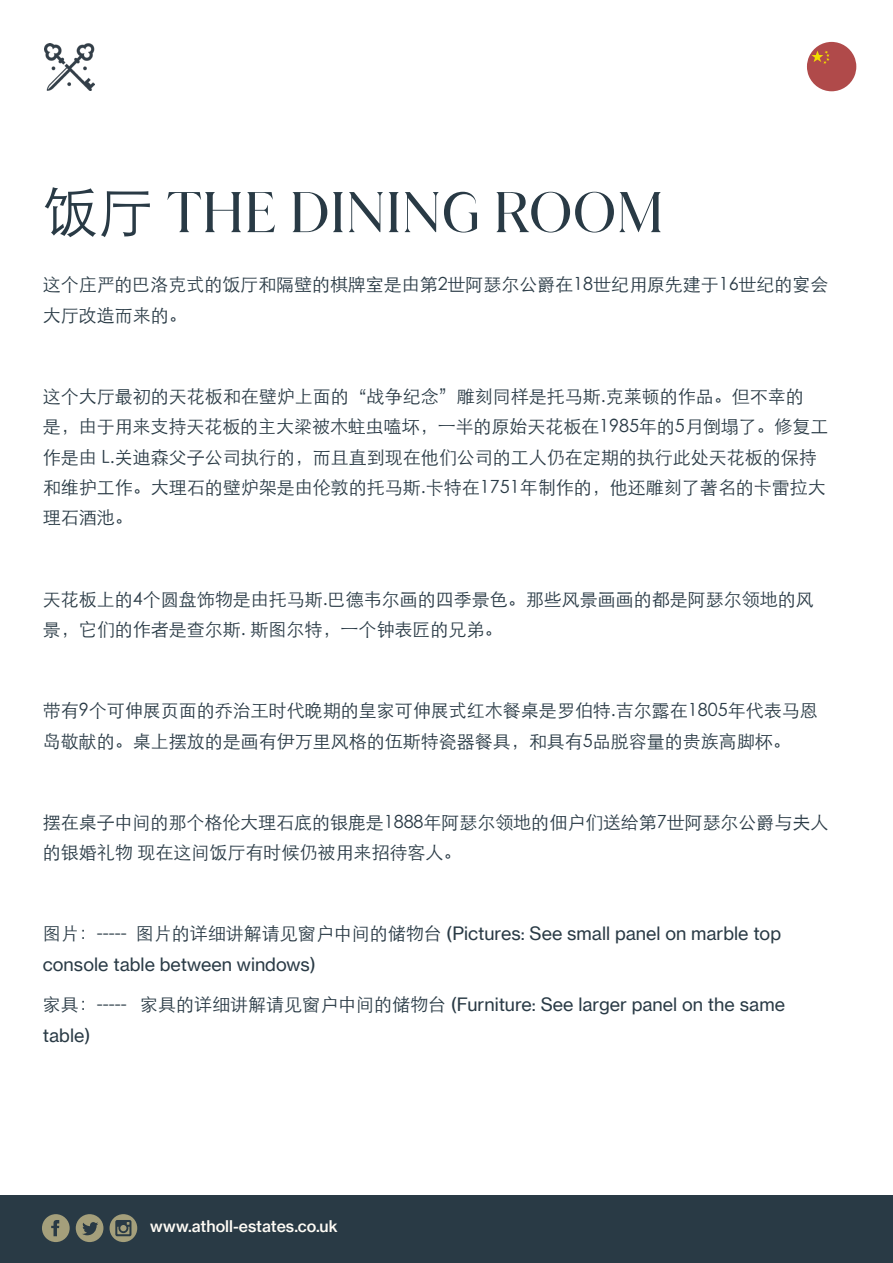
<style>
.page{position:relative;width:893px;height:1263px;background:#fff}
.page>*{position:absolute;margin:0;border:0;box-sizing:border-box;transform-origin:0 0}
.t1{font:55.05px "Juana Alt";color:#293a45}
.t2{font:300 18px/30.5px "ST Heiti SC";color:#293a45}
.t3{font:18px/30.5px "N Haas Grotesk TX Pro 55 Rg";color:#293a45}
.t4{font:15.75px "N Haas Grotesk TX Pro 65 Md";color:#fefbf5}
.s1{font-family:"ST Heiti SC";font-weight:300}
</style>
<div class="page">
<div style="left:0;top:1195px;width:893px;height:68px;background:#293a45"></div>
<svg style="left:42px;top:1214px;width:28px;height:28px"></svg>
<svg style="left:110px;top:1214px;width:27px;height:28px"></svg>
<svg style="left:76px;top:1214px;width:27px;height:28px"></svg>
<img style="left:45px;top:43px;width:50px;height:47px">
<svg style="left:807px;top:42px;width:49px;height:49px"></svg>
<p class="t1" style="left:43px;top:177px;width:622px"><span class="s1">饭厅</span> THE DINING ROOM</p>
<p class="t2" style="left:43px;top:267px;width:787px">这个庄严的巴洛克式的饭厅和隔壁的棋牌室是由第2世阿瑟尔公爵在18世纪用原先建于16世纪的宴会大厅改造而来的。</p>
<p class="t2" style="left:43px;top:379px;width:787px">这个大厅最初的天花板和在壁炉上面的“战争纪念”雕刻同样是托马斯.克莱顿的作品。但不幸的<br>是，由于用来支持天花板的主大梁被木蛀虫嗑坏，一半的原始天花板在1985年的5月倒塌了。修复工作是由 L.关迪森父子公司执行的，而且直到现在他们公司的工人仍在定期的执行此处天花板的保持和维护工作。大理石的壁炉架是由伦敦的托马斯.卡特在1751年制作的，他还雕刻了著名的卡雷拉大理石酒池。</p>
<p class="t2" style="left:43px;top:582px;width:772px">天花板上的4个圆盘饰物是由托马斯.巴德韦尔画的四季景色。那些风景画画的都是阿瑟尔领地的风景，它们的作者是查尔斯. 斯图尔特，一个钟表匠的兄弟。</p>
<p class="t2" style="left:43px;top:693px;width:776px">带有9个可伸展页面的乔治王时代晚期的皇家可伸展式红木餐桌是罗伯特.吉尔露在1805年代表马恩岛敬献的。桌上摆放的是画有伊万里风格的伍斯特瓷器餐具，和具有5品脱容量的贵族高脚杯。</p>
<p class="t2" style="left:43px;top:805px;width:787px">摆在桌子中间的那个格伦大理石底的银鹿是1888年阿瑟尔领地的佃户们送给第7世阿瑟尔公爵与夫人的银婚礼物 现在这间饭厅有时候仍被用来招待客人。</p>
<p class="t3" style="left:43px;top:918px;width:740px"><span class="s1">图片：----- 图片的详细讲解请见窗户中间的储物台</span> (Pictures: See small panel on marble top console table between windows)</p>
<p class="t3" style="left:43px;top:989px;width:744px"><span class="s1">家具：----- 家具的详细讲解请见窗户中间的储物台</span> (Furniture: See larger panel on the same table)</p>
<p class="t4" style="left:150px;top:1217px;width:189px">www.atholl-estates.co.uk</p>
</div>
